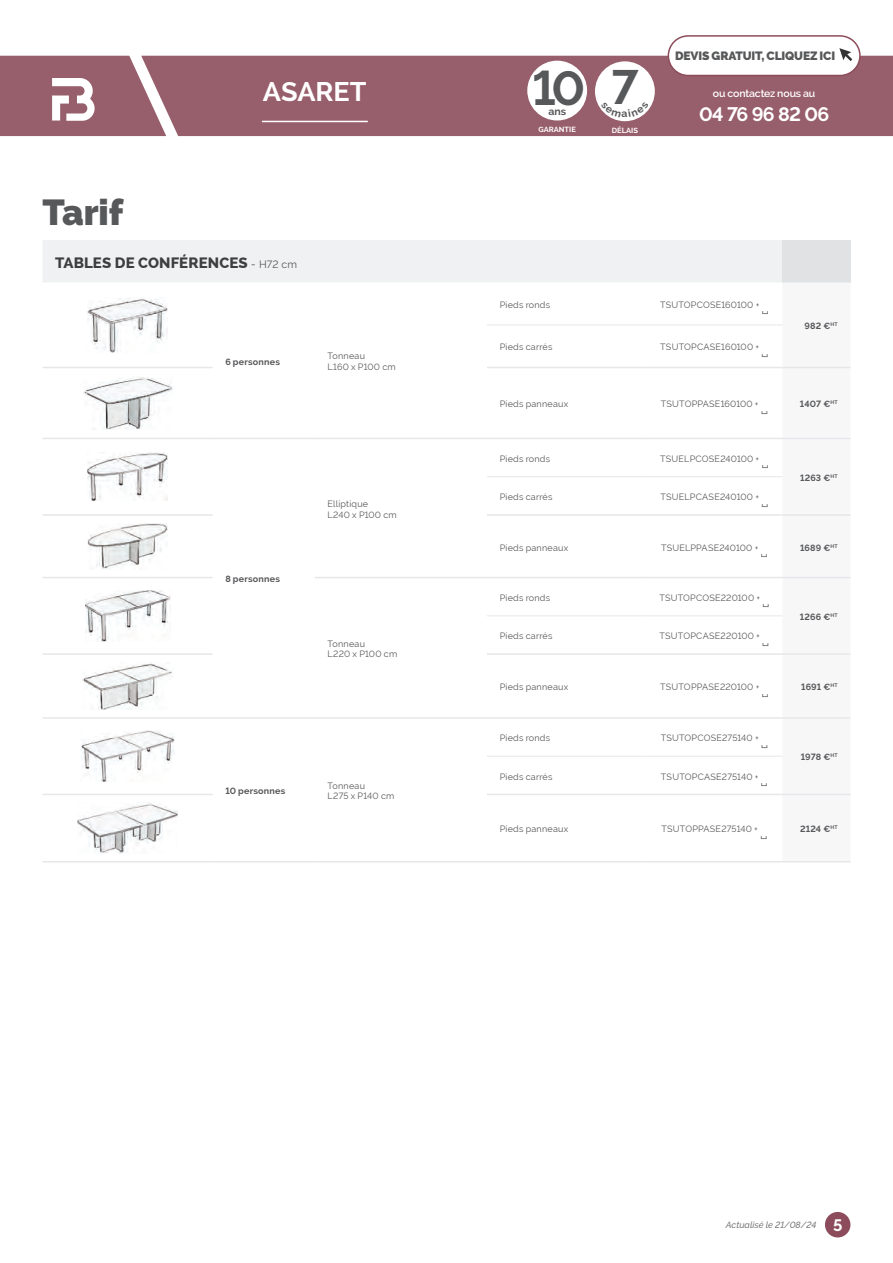
<style>
.page{position:relative;width:893px;height:1263px;background:#fff}
.page>*{position:absolute;margin:0;border:0;box-sizing:border-box;transform-origin:0 0}
.t1{font:700 48px "Raleway";color:#57585a}
.t2{font:900 36px "Raleway";letter-spacing:-.005em;color:#57585a}
.t3{font:700 27px "Raleway";color:#fff}
.t4{font:700 19.5px "Raleway";letter-spacing:-.045em;color:#fff}
.t5{font:800 15px "Raleway";letter-spacing:.01em;color:#3e3e3f}
.t6{font:900 12px "Raleway";letter-spacing:-.01em;color:#57585a}
.t7{font:600 10.5px "Raleway";letter-spacing:-.01em;color:#fff}
.t8{font:700 10.5px "Raleway";color:#57585a}
.t9{font:9px/10.8px "Raleway";letter-spacing:.02em;color:#57585a}
.t10{font:700 9px "Raleway";letter-spacing:.02em;color:#57585a}
.t11{font:italic 500 9px "Raleway";color:#787878}
.t12{font:9px "DejaVu Serif";color:#57585a}
.t13{font:700 7.5px "Raleway";color:#fff}
.s1{font-weight:400;font-size:12px;color:#57585a}
.s2{font-weight:400;font-size:10.5px;color:#57585a}
.s3{font-weight:700;font-style:normal;font-size:16.5px;color:#fff}
</style>
<div class="page">
<svg style="left:43px;top:240px;width:807px;height:614px"></svg>
<hr style="left:315px;top:438px;width:172px;height:1px;background:#e6e7e9">
<hr style="left:315px;top:577px;width:172px;height:1px;background:#e6e7e9">
<hr style="left:782px;top:438px;width:68px;height:1px;background:#e6e7e9">
<hr style="left:487px;top:476px;width:159px;height:1px;background:#e6e7e9">
<hr style="left:646px;top:476px;width:136px;height:1px;background:#e6e7e9">
<hr style="left:487px;top:325px;width:159px;height:1px;background:#e6e7e9">
<hr style="left:646px;top:325px;width:136px;height:1px;background:#e6e7e9">
<hr style="left:43px;top:438px;width:170px;height:1px;background:#e6e7e9">
<hr style="left:43px;top:514px;width:170px;height:2px;background:#e6e7e9">
<hr style="left:213px;top:438px;width:102px;height:1px;background:#e6e7e9">
<hr style="left:782px;top:577px;width:68px;height:1px;background:#e6e7e9">
<hr style="left:487px;top:615px;width:159px;height:1px;background:#e6e7e9">
<hr style="left:646px;top:615px;width:136px;height:1px;background:#e6e7e9">
<hr style="left:487px;top:756px;width:159px;height:1px;background:#e6e7e9">
<hr style="left:43px;top:577px;width:170px;height:1px;background:#e6e7e9">
<hr style="left:43px;top:653px;width:170px;height:2px;background:#e6e7e9">
<hr style="left:782px;top:717px;width:68px;height:2px;background:#e6e7e9">
<hr style="left:646px;top:756px;width:136px;height:1px;background:#e6e7e9">
<hr style="left:782px;top:794px;width:68px;height:1px;background:#e6e7e9">
<hr style="left:782px;top:861px;width:68px;height:1px;background:#e6e7e9">
<hr style="left:315px;top:717px;width:172px;height:2px;background:#e6e7e9">
<hr style="left:315px;top:861px;width:172px;height:1px;background:#e6e7e9">
<hr style="left:782px;top:653px;width:68px;height:2px;background:#e6e7e9">
<hr style="left:487px;top:653px;width:159px;height:2px;background:#e6e7e9">
<hr style="left:646px;top:653px;width:136px;height:2px;background:#e6e7e9">
<hr style="left:782px;top:514px;width:68px;height:2px;background:#e6e7e9">
<hr style="left:487px;top:514px;width:159px;height:2px;background:#e6e7e9">
<hr style="left:646px;top:514px;width:136px;height:2px;background:#e6e7e9">
<hr style="left:782px;top:367px;width:68px;height:1px;background:#e6e7e9">
<hr style="left:487px;top:367px;width:159px;height:1px;background:#e6e7e9">
<hr style="left:646px;top:367px;width:136px;height:1px;background:#e6e7e9">
<hr style="left:213px;top:717px;width:102px;height:2px;background:#e6e7e9">
<hr style="left:213px;top:861px;width:102px;height:1px;background:#e6e7e9">
<hr style="left:43px;top:367px;width:170px;height:1px;background:#e6e7e9">
<hr style="left:43px;top:717px;width:170px;height:2px;background:#e6e7e9">
<hr style="left:43px;top:794px;width:170px;height:1px;background:#e6e7e9">
<hr style="left:43px;top:861px;width:170px;height:1px;background:#e6e7e9">
<hr style="left:487px;top:438px;width:159px;height:1px;background:#e6e7e9">
<hr style="left:646px;top:438px;width:136px;height:1px;background:#e6e7e9">
<hr style="left:487px;top:577px;width:159px;height:1px;background:#e6e7e9">
<hr style="left:646px;top:577px;width:136px;height:1px;background:#e6e7e9">
<hr style="left:487px;top:717px;width:159px;height:2px;background:#e6e7e9">
<hr style="left:646px;top:717px;width:136px;height:2px;background:#e6e7e9">
<hr style="left:487px;top:794px;width:159px;height:1px;background:#e6e7e9">
<hr style="left:646px;top:794px;width:136px;height:1px;background:#e6e7e9">
<hr style="left:487px;top:861px;width:159px;height:1px;background:#e6e7e9">
<hr style="left:646px;top:861px;width:136px;height:1px;background:#e6e7e9">
<img style="left:87px;top:298px;width:81px;height:54px">
<img style="left:83px;top:376px;width:89px;height:54px">
<img style="left:87px;top:453px;width:81px;height:48px">
<img style="left:87px;top:523px;width:81px;height:46px">
<img style="left:85px;top:590px;width:85px;height:51px">
<img style="left:83px;top:663px;width:89px;height:46px">
<img style="left:81px;top:730px;width:93px;height:52px">
<img style="left:77px;top:803px;width:101px;height:50px">
<div style="left:0;top:56px;width:893px;height:80px;background:#975e6b"></div>
<hr style="left:262px;top:121px;width:106px;height:1px;background:#fff">
<div style="left:825px;top:1212px;width:25px;height:25px;background:#8c4c5b;border-radius:50%"></div>
<svg style="left:52px;top:78px;width:43px;height:43px"></svg>
<div style="left:527px;top:61px;width:60px;height:59px;background:#fff;border-radius:50%"></div>
<div style="left:595px;top:61px;width:60px;height:60px;background:#fff;border-radius:50%"></div>
<div style="left:668px;top:36px;width:192px;height:39px;background:#fff;border-radius:20px"></div>
<div style="left:668px;top:35px;width:193px;height:41px;border:2px solid #8c4c5b;border-radius:20px"></div>
<svg style="left:839px;top:48px;width:13px;height:13px"></svg>
<svg style="left:601px;top:109px;width:48px;height:9px"></svg>
<h3 class="t3" style="left:263px;top:76px;width:105px">Asaret</h3>
<h2 class="t2" style="left:43px;top:192px;width:82px">Tarif</h2>
<h3 class="t5" style="left:55px;top:254px;width:243px">TABLES DE CONFÉRENCES <span class="s1">-</span> <span class="s2">H72 cm</span></h3>
<p class="t10" style="left:225px;top:356px;width:56px">6 personnes</p>
<p class="t9" style="left:328px;top:351px;width:70px">Tonneau<br>L160 x P100 cm</p>
<p class="t10" style="left:225px;top:574px;width:56px">8 personnes</p>
<p class="t9" style="left:328px;top:498px;width:71px">Elliptique<br>L240 x P100 cm</p>
<p class="t9" style="left:328px;top:638px;width:71px">Tonneau<br>L220 x P100 cm</p>
<p class="t10" style="left:225px;top:786px;width:61px">10 personnes</p>
<p class="t9" style="left:328px;top:780px;width:68px">Tonneau<br>L275 x P140 cm</p>
<h1 class="t1" style="left:532px;top:60px;width:54px">10</h1>
<p class="t8" style="left:548px;top:105px;width:19px">ans</p>
<p class="t13" style="left:538px;top:125px;width:38px">GARANTIE</p>
<h1 class="t1" style="left:611px;top:60px;width:28px">7</h1>
<p class="t13" style="left:612px;top:126px;width:27px">DÉLAIS</p>
<h3 class="t6" style="left:675px;top:49px;width:162px">DEVIS GRATUIT, CLIQUEZ ICI</h3>
<p class="t7" style="left:713px;top:88px;width:104px">ou contactez nous au</p>
<h3 class="t4" style="left:699px;top:103px;width:132px">04 76 96 82 06</h3>
<p class="t9" style="left:500px;top:299px;width:52px">Pieds ronds</p>
<p class="t9" style="left:660px;top:299px;width:101px">TSUTOPCOSE160100 +</p>
<p class="t12" style="left:762px;top:302px;width:8px">␣</p>
<p class="t9" style="left:500px;top:342px;width:54px">Pieds carrés</p>
<p class="t9" style="left:660px;top:342px;width:100px">TSUTOPCASE160100 +</p>
<p class="t12" style="left:762px;top:345px;width:8px">␣</p>
<p class="t9" style="left:500px;top:399px;width:70px">Pieds panneaux</p>
<p class="t9" style="left:661px;top:399px;width:99px">TSUTOPPASE160100 +</p>
<p class="t12" style="left:761px;top:402px;width:8px">␣</p>
<p class="t9" style="left:500px;top:453px;width:52px">Pieds ronds</p>
<p class="t9" style="left:660px;top:453px;width:101px">TSUELPCOSE240100 +</p>
<p class="t12" style="left:762px;top:456px;width:8px">␣</p>
<p class="t9" style="left:500px;top:491px;width:54px">Pieds carrés</p>
<p class="t9" style="left:660px;top:491px;width:100px">TSUELPCASE240100 +</p>
<p class="t12" style="left:761px;top:495px;width:8px">␣</p>
<p class="t9" style="left:500px;top:542px;width:70px">Pieds panneaux</p>
<p class="t9" style="left:661px;top:542px;width:99px">TSUELPPASE240100 +</p>
<p class="t12" style="left:761px;top:545px;width:8px">␣</p>
<p class="t9" style="left:500px;top:592px;width:52px">Pieds ronds</p>
<p class="t9" style="left:659px;top:592px;width:102px">TSUTOPCOSE220100 +</p>
<p class="t12" style="left:762px;top:595px;width:8px">␣</p>
<p class="t9" style="left:500px;top:631px;width:54px">Pieds carrés</p>
<p class="t9" style="left:660px;top:631px;width:102px">TSUTOPCASE220100 +</p>
<p class="t12" style="left:762px;top:634px;width:8px">␣</p>
<p class="t9" style="left:500px;top:682px;width:70px">Pieds panneaux</p>
<p class="t9" style="left:660px;top:682px;width:101px">TSUTOPPASE220100 +</p>
<p class="t12" style="left:762px;top:685px;width:8px">␣</p>
<p class="t9" style="left:500px;top:733px;width:52px">Pieds ronds</p>
<p class="t9" style="left:661px;top:733px;width:100px">TSUTOPCOSE275140 +</p>
<p class="t12" style="left:761px;top:736px;width:8px">␣</p>
<p class="t9" style="left:500px;top:771px;width:54px">Pieds carrés</p>
<p class="t9" style="left:661px;top:771px;width:99px">TSUTOPCASE275140 +</p>
<p class="t12" style="left:761px;top:774px;width:8px">␣</p>
<p class="t9" style="left:500px;top:824px;width:70px">Pieds panneaux</p>
<p class="t9" style="left:662px;top:824px;width:98px">TSUTOPPASE275140 +</p>
<p class="t12" style="left:760px;top:827px;width:8px">␣</p>
<p class="t10" style="left:805px;top:321px;width:34px">982 €<sup>HT</sup></p>
<p class="t10" style="left:800px;top:399px;width:39px">1407 €<sup>HT</sup></p>
<p class="t10" style="left:800px;top:473px;width:39px">1263 €<sup>HT</sup></p>
<p class="t10" style="left:800px;top:542px;width:39px">1689 €<sup>HT</sup></p>
<p class="t10" style="left:800px;top:612px;width:39px">1266 €<sup>HT</sup></p>
<p class="t10" style="left:801px;top:682px;width:38px">1691 €<sup>HT</sup></p>
<p class="t10" style="left:801px;top:752px;width:38px">1978 €<sup>HT</sup></p>
<p class="t10" style="left:800px;top:824px;width:39px">2124 €<sup>HT</sup></p>
<p class="t11" style="left:726px;top:1219px;width:118px">Actualisé le 21/08/24 <span class="s3">5</span></p>
</div>
